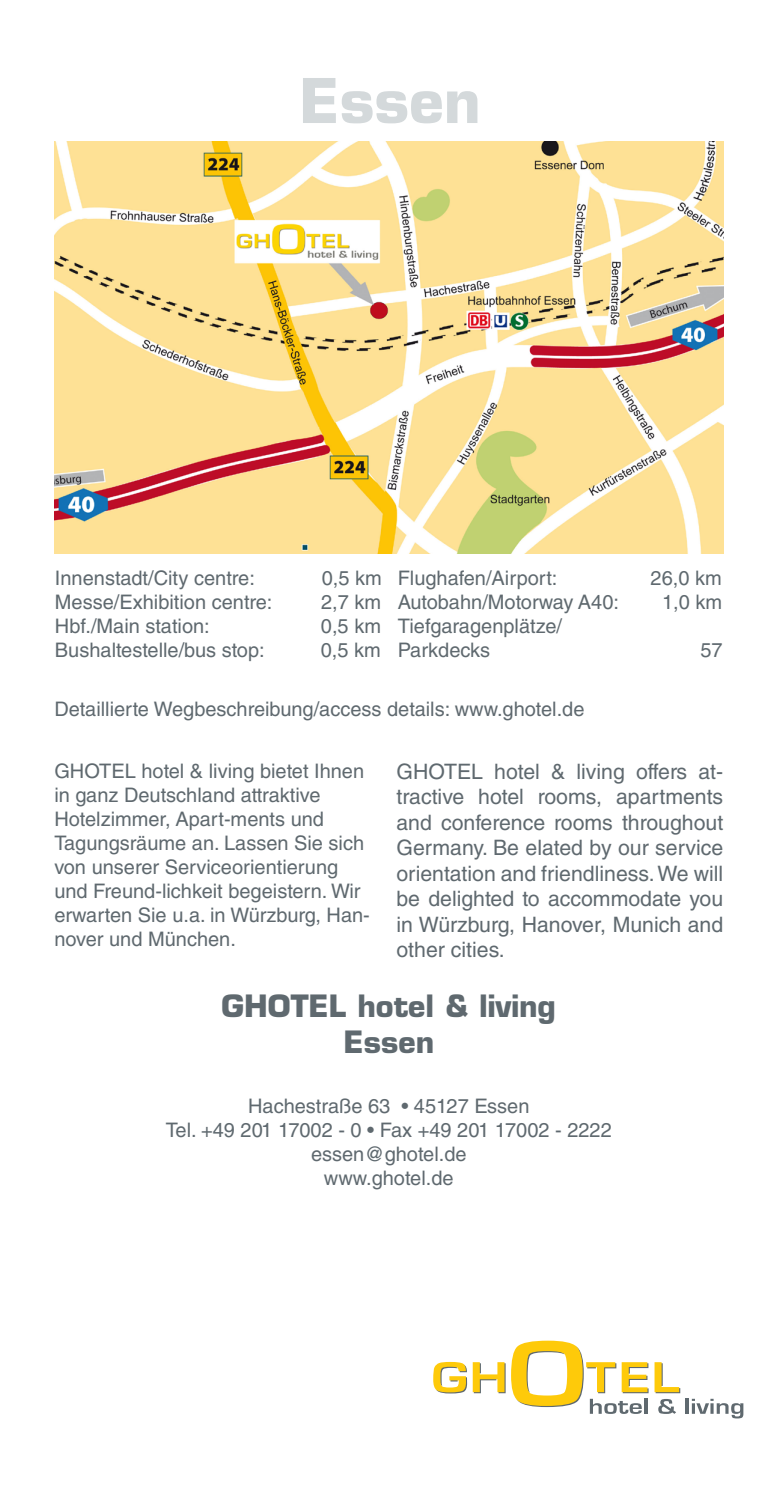
<style>
.page{position:relative;width:780px;height:1489px;background:#fff}
.page>*{position:absolute;margin:0;border:0;box-sizing:border-box;transform-origin:0 0}
.t1{font:700 60px "Eurostile LT Std";color:#d4d9db}
.t2{font:700 30px "Eurostile LT Std";color:#5f696f}
.t3{font:21.25px/25.5px "Helvetica LT Std";color:#5f696f;text-align:justify}
.t4{font:20px/24px "Helvetica LT Std";color:#5f696f}
</style>
<div class="page">
<svg style="left:433px;top:1340px;width:247px;height:73px"></svg>
<hr style="left:685px;top:1398px;width:3px;height:15px;background:#5f696f">
<svg style="left:691px;top:1398px;width:52px;height:20px"></svg>
<img style="left:54px;top:142px;width:669px;height:411px">
<p class="t1" style="left:299px;top:64px;width:183px">Essen</p>
<p class="t4" style="left:55px;top:566px;width:201px">Innenstadt/City centre:</p>
<p class="t4" style="left:322px;top:566px;width:61px">0,5 km</p>
<p class="t4" style="left:55px;top:590px;width:219px">Messe/Exhibition centre:</p>
<p class="t4" style="left:321px;top:590px;width:62px">2,7 km</p>
<p class="t4" style="left:55px;top:614px;width:156px">Hbf./Main station:</p>
<p class="t4" style="left:321px;top:614px;width:62px">0,5 km</p>
<p class="t4" style="left:55px;top:638px;width:211px">Bushaltestelle/bus stop:</p>
<p class="t4" style="left:321px;top:638px;width:62px">0,5 km</p>
<p class="t4" style="left:397px;top:566px;width:161px">Flughafen/Airport:</p>
<p class="t4" style="left:650px;top:566px;width:73px">26,0 km</p>
<p class="t4" style="left:397px;top:590px;width:223px">Autobahn/Motorway A40:</p>
<p class="t4" style="left:662px;top:590px;width:62px">1,0 km</p>
<p class="t4" style="left:397px;top:614px;width:166px">Tiefgaragenplätze/</p>
<p class="t4" style="left:397px;top:638px;width:94px">Parkdecks</p>
<p class="t4" style="left:700px;top:638px;width:24px">57</p>
<p class="t4" style="left:54px;top:696px;width:531px">Detaillierte Wegbeschreibung/access details: www.ghotel.de</p>
<p class="t4" style="left:54px;top:758px;width:317px">GHOTEL hotel &amp; living bietet Ihnen in ganz Deutschland attraktive<br>Hotelzimmer, Apart-ments und<br>Tagungsräume an. Lassen Sie sich von unserer Serviceorientierung und Freund-lichkeit begeistern. Wir erwarten Sie u.a. in Würzburg, Han&shy;nover und München.</p>
<p class="t3" style="left:396px;top:758px;width:328px">GHOTEL hotel &amp; living offers at&shy;tractive hotel rooms, apartments and conference rooms throughout Germany. Be elated by our service orientation and friendliness. We will be delighted to accommodate you in Würzburg, Hanover, Munich and other cities.</p>
<p class="t2" style="left:221px;top:987px;width:336px">GHOTEL hotel &amp; living</p>
<p class="t2" style="left:343px;top:1023px;width:92px">Essen</p>
<p class="t4" style="left:248px;top:1093px;width:283px">Hachestraße 63 • 45127 Essen</p>
<p class="t4" style="left:166px;top:1117px;width:447px">Tel. +49 201 17002 - 0 • Fax +49 201 17002 - 2222</p>
<p class="t4" style="left:311px;top:1141px;width:157px">essen@ghotel.de</p>
<p class="t4" style="left:324px;top:1165px;width:131px">www.ghotel.de</p>
</div>
